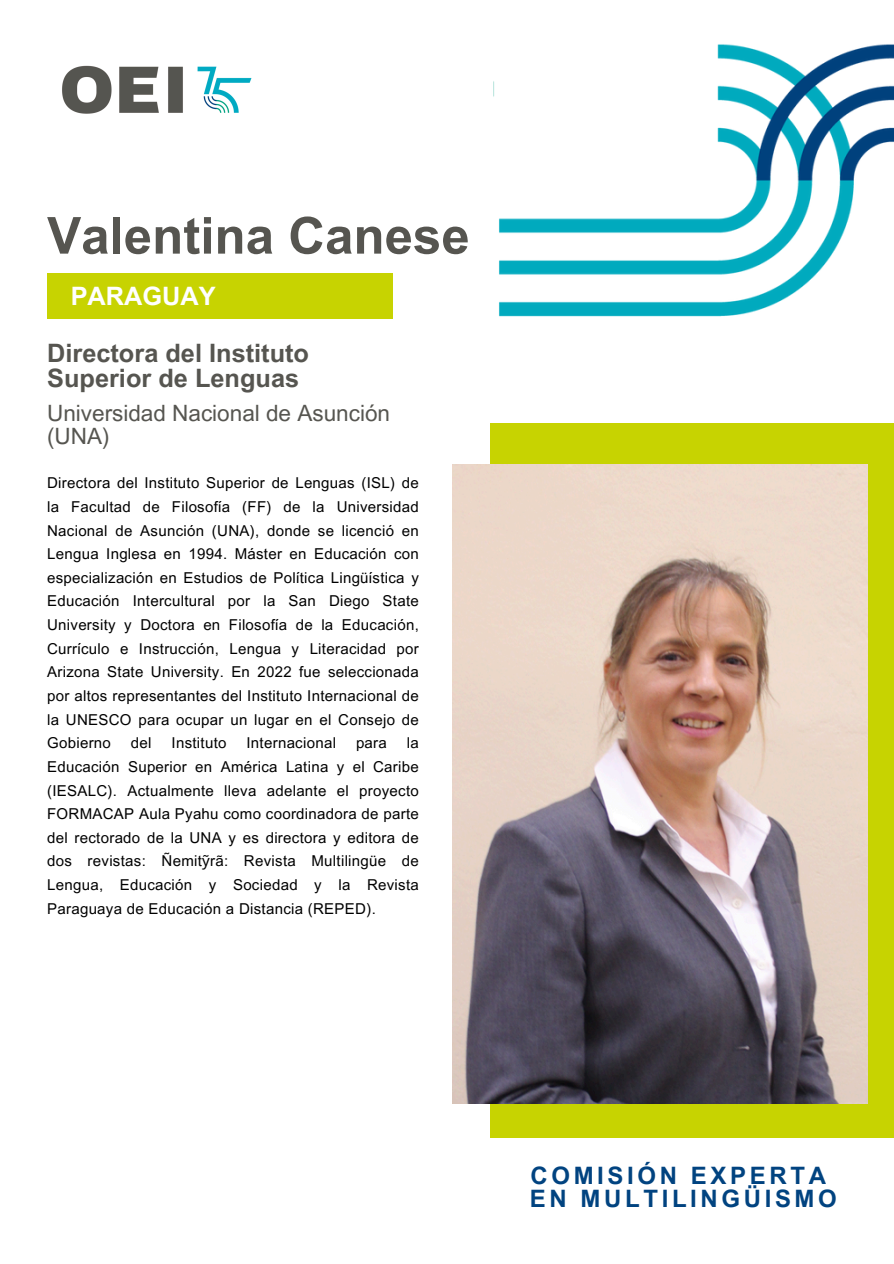
<style>
.page{position:relative;width:894px;height:1264px;background:#fff}
.page>*{position:absolute;margin:0;border:0;box-sizing:border-box;transform-origin:0 0}
.t1{font:700 51px "Arial MT Pro";color:#565550}
.t2{font:700 25.35px/24.8px "Arial MT Pro";color:#565550}
.t3{font:700 25.35px "Arial MT Pro";color:#fff}
.t4{font:700 24px/22.5px "Arial MT Pro";letter-spacing:.15em;color:#014380}
.t5{font:22.5px/22.5px "Arial MT Pro";color:#565550}
.t6{font:15px/23.7px "Arial MT Pro";letter-spacing:.02em;color:#000;text-align:justify}
.s1{font-family:"Noto Sans"}
</style>
<div class="page">
<div style="left:490px;top:423px;width:403px;height:714px;background:#c7d301"></div>
<img style="left:452px;top:464px;width:415px;height:639px">
<div style="left:47px;top:273px;width:345px;height:46px;background:#c7d301"></div>
<img style="left:62px;top:65px;width:190px;height:49px">
<img style="left:493px;top:44px;width:400px;height:273px">
<p class="t1" style="left:47px;top:216px;width:424px">Valentina Canese</p>
<h2 class="t3" style="left:71px;top:286px;width:146px">PARAGUAY</h2>
<h3 class="t2" style="left:47px;top:344px;width:263px">Directora del Instituto<br>Superior de Lenguas</h3>
<h4 class="t5" style="left:47px;top:405px;width:344px">Universidad Nacional de Asunción (UNA)</h4>
<h1 class="t6" style="left:47px;top:473px;width:373px">Directora del Instituto Superior de Lenguas (ISL) de la Facultad de Filosofía (FF) de la Universidad Nacional de Asunción (UNA), donde se licenció en Lengua Inglesa en 1994. Máster en Educación con especialización en Estudios de Política Lingüística y Educación Intercultural por la San Diego State University y Doctora en Filosofía de la Educación, Currículo e Instrucción, Lengua y Literacidad por Arizona State University. En 2022 fue seleccionada por altos representantes del Instituto Internacional de la UNESCO para ocupar un lugar en el Consejo de Gobierno</h1>
<h1 class="t6" style="left:47px;top:733px;width:373px;text-indent:359px">la Educación Superior en América Latina y el Caribe (IESALC). Actualmente lleva adelante el proyecto FORMACAP Aula Pyahu como coordinadora de parte del rectorado de la UNA y es directora y editora de dos revistas: Ñemit<span class="s1">ỹ</span>rã: Revista Multilingüe de Lengua, Educación y Sociedad y la Revista Paraguaya de Educación a Distancia (REPED).</h1>
<h1 class="t6" style="left:131px;top:733px;width:22px">del</h1>
<h1 class="t6" style="left:171px;top:733px;width:56px">Instituto</h1>
<h1 class="t6" style="left:246px;top:733px;width:91px">Internacional</h1>
<h1 class="t6" style="left:356px;top:733px;width:32px">para</h1>
<p class="t4" style="left:529px;top:1167px;width:308px">COMISIÓN EXPERTA<br>EN MULTILINGÜISMO</p>
</div>
